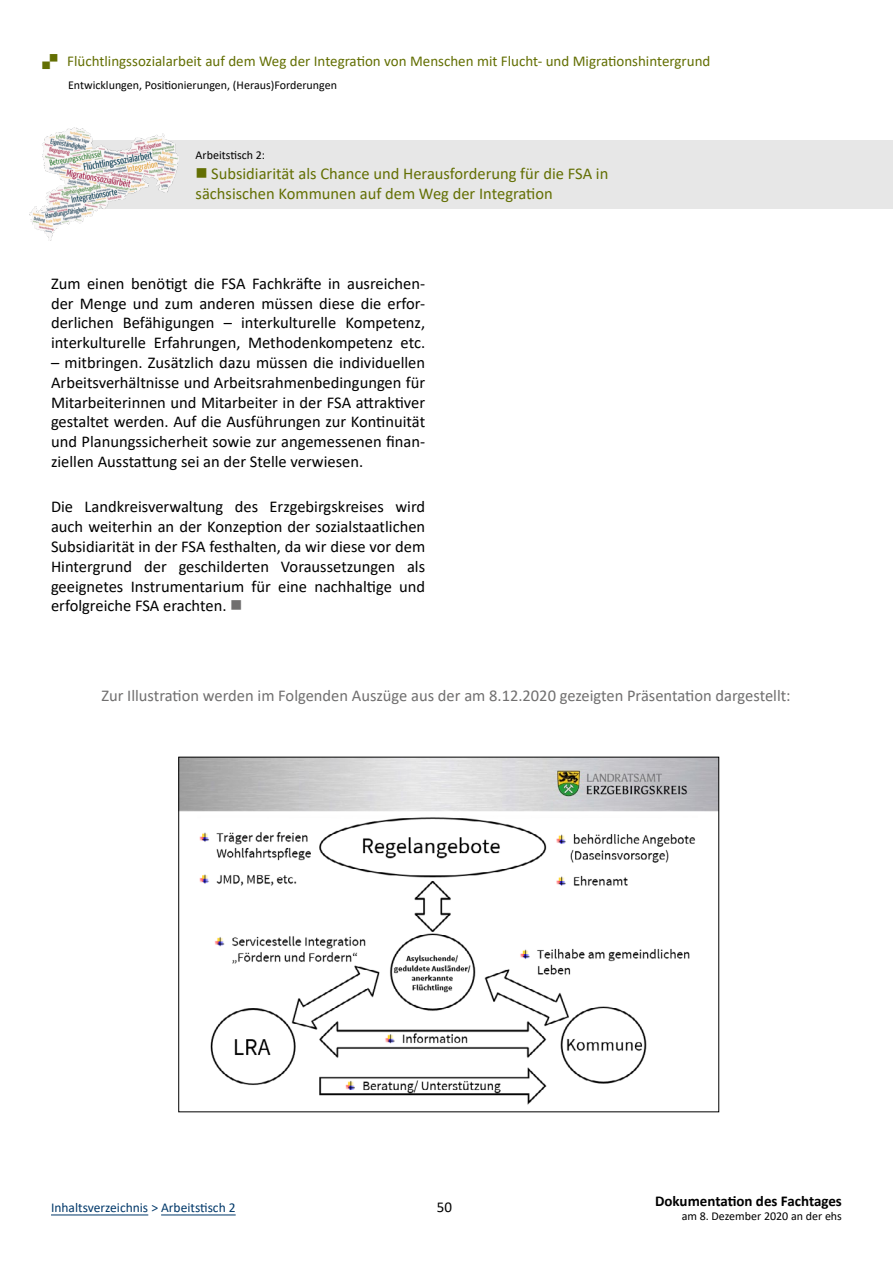
<style>
.page{position:relative;width:893px;height:1263px;background:#fff}
.page>*{position:absolute;margin:0;border:0;box-sizing:border-box;transform-origin:0 0}
.t1{font:16.5px/19.8px "Calibri";color:#000;text-align:justify}
.t2{font:16.5px/19.8px "Calibri";color:#636f03}
.t3{font:16.5px "Calibri";color:#706f6f}
.t4{font:15px "Calibri";color:#636f03}
.t5{font:700 15px "Calibri";color:#000}
.t6{font:15px "Calibri";color:#000}
.t7{font:13.5px "Calibri";color:#003869}
.t8{font:12px "Calibri";color:#000}
.s1{color:#706f6f}
</style>
<div class="page">
<hr style="left:51px;top:1214px;width:97px;height:1px;background:#003869">
<hr style="left:161px;top:1214px;width:75px;height:1px;background:#003869">
<div style="left:85px;top:140px;width:808px;height:68px;background:#e7e7e7"></div>
<img style="left:30px;top:128px;width:149px;height:112px">
<img style="left:181px;top:759px;width:536px;height:53px">
<img style="left:199px;top:817px;width:497px;height:288px">
<p class="t4" style="left:67px;top:50px;width:645px">Flüchtlingssozialarbeit auf dem Weg der Integration von Menschen mit Flucht- und Migrationshintergrund</p>
<p class="t8" style="left:68px;top:76px;width:270px">Entwicklungen, Positionierungen, (Heraus)Forderungen</p>
<p class="t8" style="left:196px;top:147px;width:71px">Arbeitstisch 2:</p>
<p class="t2" style="left:196px;top:163px;width:414px;text-indent:16px">Subsidiarität als Chance und Herausforderung für die FSA in sächsischen Kommunen auf dem Weg der Integration</p>
<p class="t1" style="left:51px;top:273px;width:376px">Zum einen benötigt die FSA Fachkräfte in ausreichen&shy;der Menge und zum anderen müssen diese die erfor&shy;derlichen Befähigungen – interkulturelle Kompetenz, interkulturelle Erfahrungen, Methodenkompetenz etc.</p>
<p class="t1" style="left:51px;top:352px;width:376px">– mitbringen. Zusätzlich dazu müssen die individuellen Arbeitsverhältnisse und Arbeitsrahmenbedingungen für Mitarbeiterinnen und Mitarbeiter in der FSA attraktiver gestaltet werden. Auf die Ausführungen zur Kontinuität und Planungssicherheit sowie zur angemessenen finan&shy;ziellen Ausstattung sei an der Stelle verwiesen.</p>
<p class="t1" style="left:51px;top:496px;width:376px">Die Landkreisverwaltung des Erzgebirgskreises wird auch weiterhin an der Konzeption der sozialstaatlichen Subsidiarität in der FSA festhalten, da wir diese vor dem Hintergrund der geschilderten Voraussetzungen als geeignetes Instrumentarium für eine nachhaltige und erfolgreiche FSA erachten. <span class="s1">■</span></p>
<p class="t3" style="left:101px;top:684px;width:691px">Zur Illustration werden im Folgenden Auszüge aus der am 8.12.2020 gezeigten Präsentation dargestellt:</p>
<p class="t7" style="left:51px;top:1198px;width:186px">Inhaltsverzeichnis &gt; Arbeitstisch 2</p>
<p class="t6" style="left:437px;top:1196px;width:17px">50</p>
<p class="t5" style="left:655px;top:1190px;width:188px">Dokumentation des Fachtages</p>
<p class="t8" style="left:682px;top:1208px;width:162px">am 8. Dezember 2020 an der ehs</p>
</div>
